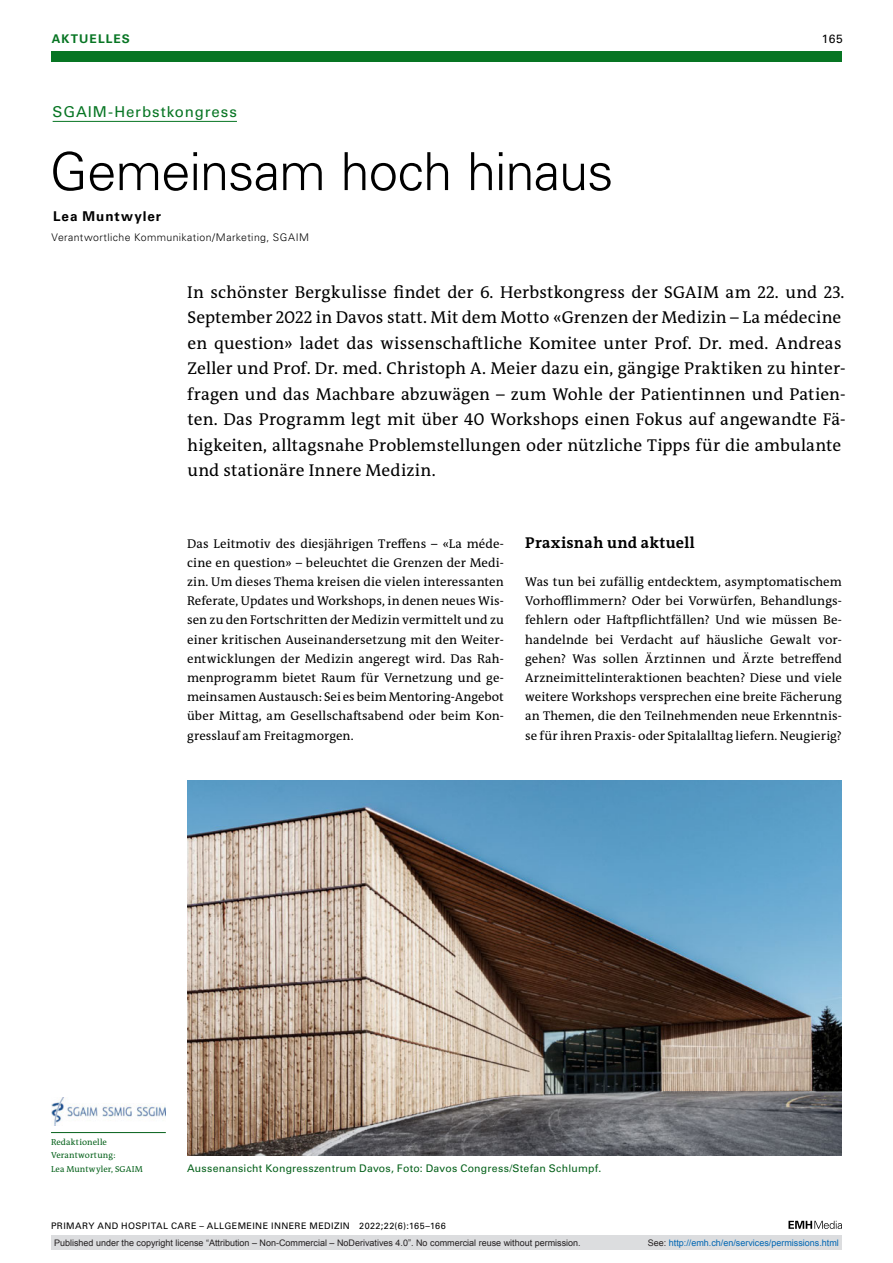
<style>
.page{position:relative;width:893px;height:1263px;background:#fff}
.page>*{position:absolute;margin:0;border:0;box-sizing:border-box;transform-origin:0 0}
.t1{font:300 52.5px "Univers LT Std";letter-spacing:-.02em;color:#000}
.t2{font:17.25px/25.5px "The Antiqua B W5 Plain";letter-spacing:.01em;color:#000}
.t3{font:700 15.75px "The Antiqua B W7";letter-spacing:.025em;color:#000}
.t4{font:15px "Univers LT Std";letter-spacing:.06em;color:#077523}
.t5{font:700 13.5px "Univers LT Std";letter-spacing:.07em;color:#000}
.t6{font:12.75px/19.2px "The Antiqua B W5 Plain";letter-spacing:.005em;color:#000;text-align:justify}
.t7{font:700 12px "Univers LT Std";letter-spacing:.085em;color:#077523}
.t8{font:12px "Univers LT Std";color:#000}
.t9{font:10.5px "Univers LT Std";letter-spacing:.025em;color:#05611a}
.t10{font:300 10.5px "Univers LT Std";letter-spacing:.035em;color:#000}
.t11{font:9px "Arial";color:#231f20}
.t12{font:9px "Univers LT Std";letter-spacing:.05em;color:#000}
.t13{font:9px "Arial";color:#0066b3}
.t14{font:8.7px/13.5px "The Antiqua B W5 Plain";letter-spacing:.015em;color:#05611a}
.s1{color:#231f20}
</style>
<div class="page">
<div style="left:51px;top:51px;width:791px;height:11px;background:#077523"></div>
<svg style="left:788px;top:1221px;width:54px;height:8px"></svg>
<hr style="left:53px;top:121px;width:184px;height:1px;background:#077523">
<img style="left:187px;top:781px;width:655px;height:374px">
<img style="left:51px;top:1097px;width:115px;height:28px">
<hr style="left:51px;top:1132px;width:115px;height:1px;background:#05611a">
<div style="left:51px;top:1235px;width:791px;height:15px;background:#dcdddf"></div>
<p class="t7" style="left:52px;top:31px;width:79px">Aktuelles</p>
<p class="t8" style="left:822px;top:31px;width:22px">165</p>
<p class="t4" style="left:53px;top:103px;width:186px">SGAIM-Herbstkongress</p>
<h1 class="t1" style="left:50px;top:140px;width:565px">Gemeinsam hoch hinaus</h1>
<p class="t5" style="left:53px;top:208px;width:109px">Lea Muntwyler</p>
<p class="t10" style="left:52px;top:231px;width:259px">Verantwortliche Kommunikation/Marketing, SGAIM</p>
<p class="t2" style="left:187px;top:279px;width:660px">In schönster Bergkulisse findet der 6. Herbstkongress der SGAIM am 22. und 23.<br>September 2022 in Davos statt. Mit dem Motto «Grenzen der Medizin – La médecine en question» ladet das wissenschaftliche Komitee unter Prof. Dr. med. Andreas Zeller und Prof. Dr. med. Christoph A. Meier dazu ein, gängige Praktiken zu hinter&shy;fragen und das Machbare abzuwägen – zum Wohle der Patientinnen und Patien&shy;ten. Das Programm legt mit über 40 Workshops einen Fokus auf angewandte Fä&shy;higkeiten, alltagsnahe Problemstellungen oder nützliche Tipps für die ambulante und stationäre Innere Medizin.</p>
<p class="t6" style="left:187px;top:534px;width:318px">Das Leitmotiv des diesjährigen Treffens – «La méde&shy;cine en question» – beleuchtet die Grenzen der Medi&shy;zin. Um dieses Thema kreisen die vielen interessanten Referate, Updates und Workshops, in denen neues Wis&shy;sen zu den Fortschritten der Medizin vermittelt und zu einer kritischen Auseinandersetzung mit den Weiter&shy;entwicklungen der Medizin angeregt wird. Das Rah&shy;menprogramm bietet Raum für Vernetzung und ge&shy;meinsamen Austausch: Sei es beim Mentoring-Angebot über Mittag, am Gesellschaftsabend oder beim Kon&shy;gresslauf am Freitagmorgen.</p>
<p class="t3" style="left:525px;top:532px;width:171px">Praxisnah und aktuell</p>
<p class="t6" style="left:525px;top:572px;width:318px">Was tun bei zufällig entdecktem, asymptomatischem Vorhofflimmern? Oder bei Vorwürfen, Behandlungs&shy;fehlern oder Haftpflichtfällen? Und wie müssen Be&shy;handelnde bei Verdacht auf häusliche Gewalt vor&shy;gehen? Was sollen Ärztinnen und Ärzte betreffend Arzneimittelinteraktionen beachten? Diese und viele weitere Workshops versprechen eine breite Fächerung an Themen, die den Teilnehmenden neue Erkenntnis&shy;se für ihren Praxis- oder Spitalalltag liefern. Neugierig?</p>
<p class="t14" style="left:51px;top:1135px;width:93px">Redaktionelle<br>Verantwortung:<br>Lea Muntwyler, SGAIM</p>
<p class="t9" style="left:187px;top:1162px;width:416px">Aussenansicht Kongresszentrum Davos, Foto: Davos Congress/Stefan Schlumpf.</p>
<p class="t12" style="left:51px;top:1220px;width:396px">PRIMARY AND HOSPITAL CARE – ALLGEMEINE INNERE MEDIZIN 2022;22(6):165–166</p>
<p class="t11" style="left:54px;top:1237px;width:528px">Published under the copyright license “Attribution – Non-Commercial – NoDerivatives 4.0”. No commercial reuse without permission.</p>
<p class="t13" style="left:648px;top:1237px;width:193px"><span class="s1">See:</span> http://emh.ch/en/services/permissions.html</p>
</div>
